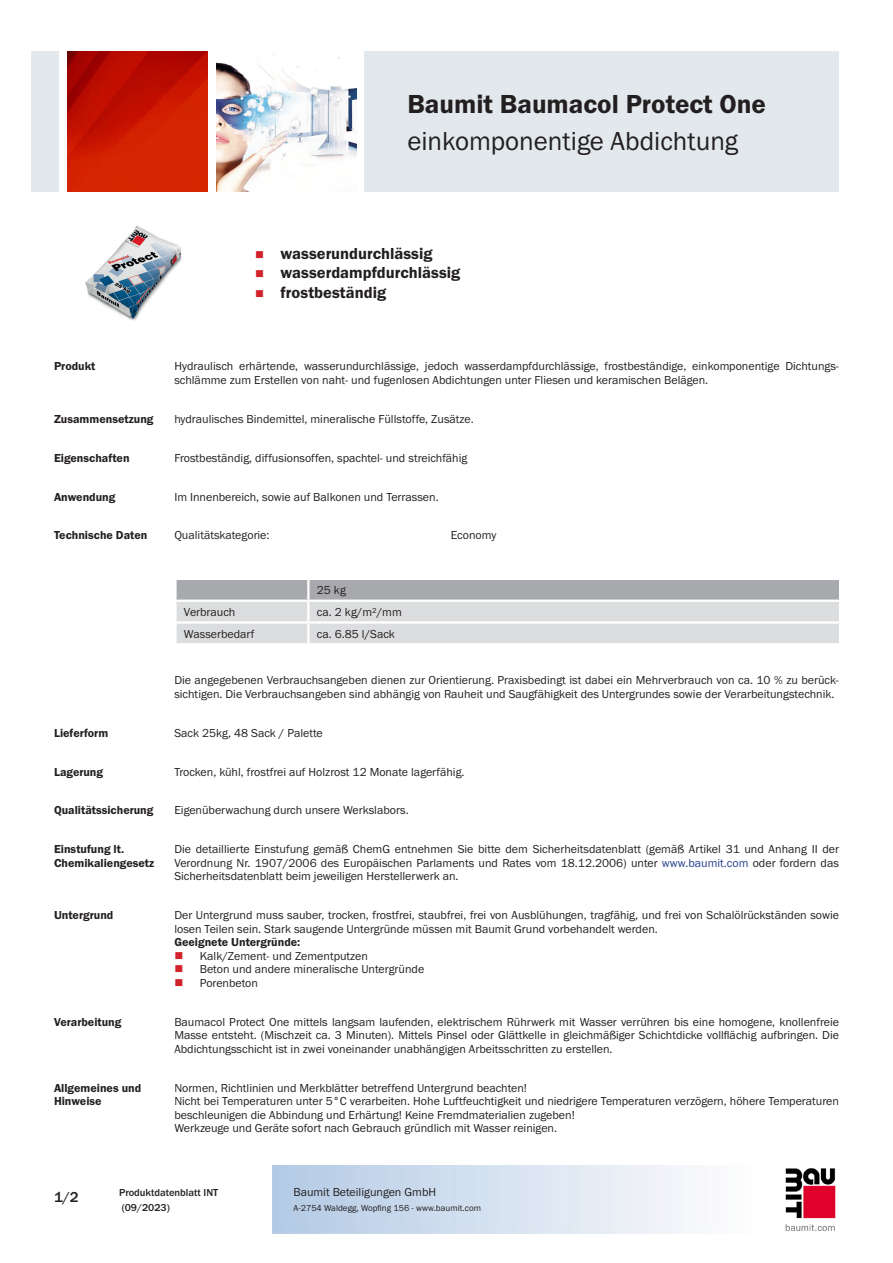
<style>
.page{position:relative;width:893px;height:1263px;background:#fff}
.page>*{position:absolute;margin:0;border:0;box-sizing:border-box;transform-origin:0 0}
.PDS_Produktname_Land{font:27px "BM Franklin Gothic URW Boo";color:#231f20}
.PDS_Produktname{font:27px "BM Franklin Gothic URW Dem";color:#231f20}
.t1{font:16.5px "BM Franklin Gothic URW Dem";color:#231f20}
.t2{font:500 15px "BM Franklin Gothic URW";color:#231f20}
.PDS_Standard{font:12px/13.5px "BM Franklin Gothic URW Boo";color:#231f20}
.PDS_Header{font:12px/13.5px "BM Franklin Gothic URW Dem";color:#231f20}
.PDS_Standard_linksbü{font:12px "BM Franklin Gothic URW Boo";color:#231f20}
.PDS_Standard-2{font:12px "BM Franklin Gothic URW Dem";color:#231f20}
.t3{font:500 10.5px/15px "BM Franklin Gothic URW";color:#231f20}
.t4{font:9px "BM Franklin Gothic URW Boo";color:#231f20}
.s1{color:#253f8e}
</style>
<div class="page">
<img style="left:785px;top:1168px;width:51px;height:63px">
<div style="left:32px;top:51px;width:27px;height:140px;background:#e2e8eb"></div>
<img style="left:68px;top:52px;width:140px;height:139px">
<img style="left:216px;top:57px;width:141px;height:134px">
<div style="left:365px;top:51px;width:474px;height:140px;background:#e2e8eb"></div>
<img style="left:85px;top:225px;width:97px;height:96px">
<svg style="left:175px;top:579px;width:665px;height:64px;background:#cfd0d2"></svg>
<p class="PDS_Produktname" style="left:407px;top:87px;width:360px">Baumit Baumacol Protect One</p>
<p class="PDS_Produktname_Land" style="left:407px;top:124px;width:332px">einkomponentige Abdichtung</p>
<p class="t1" style="left:281px;top:243px;width:153px">wasserundurchlässig</p>
<p class="t1" style="left:281px;top:263px;width:181px">wasserdampfdurchlässig</p>
<p class="t1" style="left:281px;top:282px;width:107px">frostbeständig</p>
<p class="PDS_Header" style="left:54px;top:360px;width:43px">Produkt</p>
<p class="PDS_Standard" style="left:174px;top:360px;width:666px">Hydraulisch erhärtende, wasserundurchlässige, jedoch wasserdampfdurchlässige, frostbeständige, einkomponentige Dichtungs&shy;schlämme zum Erstellen von naht- und fugenlosen Abdichtungen unter Fliesen und keramischen Belägen.</p>
<p class="PDS_Header" style="left:54px;top:412px;width:101px">Zusammensetzung</p>
<p class="PDS_Standard" style="left:174px;top:412px;width:301px">hydraulisches Bindemittel, mineralische Füllstoffe, Zusätze.</p>
<p class="PDS_Header" style="left:54px;top:451px;width:77px">Eigenschaften</p>
<p class="PDS_Standard" style="left:174px;top:451px;width:295px">Frostbeständig, diffusionsoffen, spachtel- und streichfähig</p>
<p class="PDS_Header" style="left:54px;top:490px;width:63px">Anwendung</p>
<p class="PDS_Standard" style="left:174px;top:490px;width:266px">Im Innenbereich, sowie auf Balkonen und Terrassen.</p>
<p class="PDS_Header" style="left:54px;top:529px;width:95px">Technische Daten</p>
<p class="PDS_Standard_linksbü" style="left:174px;top:528px;width:97px">Qualitätskategorie:</p>
<p class="PDS_Standard_linksbü" style="left:451px;top:528px;width:47px">Economy</p>
<p class="PDS_Standard_linksbü" style="left:317px;top:583px;width:31px">25 kg</p>
<p class="PDS_Standard_linksbü" style="left:184px;top:605px;width:53px">Verbrauch</p>
<p class="PDS_Standard_linksbü" style="left:317px;top:605px;width:86px">ca. 2 kg/m²/mm</p>
<p class="PDS_Standard_linksbü" style="left:184px;top:626px;width:72px">Wasserbedarf</p>
<p class="PDS_Standard_linksbü" style="left:317px;top:626px;width:79px">ca. 6.85 l/Sack</p>
<p class="PDS_Standard" style="left:174px;top:674px;width:666px">Die angegebenen Verbrauchsangeben dienen zur Orientierung. Praxisbedingt ist dabei ein Mehrverbrauch von ca. 10 % zu berück&shy;sichtigen. Die Verbrauchsangeben sind abhängig von Rauheit und Saugfähigkeit des Untergrundes sowie der Verarbeitungstechnik.</p>
<p class="PDS_Header" style="left:54px;top:726px;width:56px">Lieferform</p>
<p class="PDS_Standard" style="left:174px;top:726px;width:150px">Sack 25kg, 48 Sack / Palette</p>
<p class="PDS_Header" style="left:54px;top:765px;width:51px">Lagerung</p>
<p class="PDS_Standard" style="left:174px;top:765px;width:292px">Trocken, kühl, frostfrei auf Holzrost 12 Monate lagerfähig.</p>
<p class="PDS_Header" style="left:54px;top:804px;width:101px">Qualitätssicherung</p>
<p class="PDS_Standard" style="left:174px;top:804px;width:236px">Eigenüberwachung durch unsere Werkslabors.</p>
<p class="PDS_Header" style="left:54px;top:843px;width:102px">Einstufung lt.<br>Chemikaliengesetz</p>
<p class="PDS_Standard" style="left:174px;top:843px;width:666px;text-align:justify">Die detaillierte Einstufung gemäß ChemG entnehmen Sie bitte dem Sicherheitsdatenblatt (gemäß Artikel 31 und Anhang II der Verordnung Nr. 1907/2006 des Europäischen Parlaments und Rates vom 18.12.2006) unter <span class="s1">www.baumit.com</span> oder fordern das Sicherheitsdatenblatt beim jeweiligen Herstellerwerk an.</p>
<p class="PDS_Header" style="left:54px;top:909px;width:61px">Untergrund</p>
<p class="PDS_Standard" style="left:174px;top:909px;width:666px">Der Untergrund muss sauber, trocken, frostfrei, staubfrei, frei von Ausblühungen, tragfähig, und frei von Schalölrückständen sowie losen Teilen sein. Stark saugende Untergründe müssen mit Baumit Grund vorbehandelt werden.</p>
<p class="PDS_Standard-2" style="left:174px;top:935px;width:127px">Geeignete Untergründe:</p>
<p class="PDS_Standard" style="left:200px;top:949px;width:169px">Kalk/Zement- und Zementputzen</p>
<p class="PDS_Standard" style="left:200px;top:963px;width:226px">Beton und andere mineralische Untergründe</p>
<p class="PDS_Standard" style="left:200px;top:976px;width:60px">Porenbeton</p>
<p class="PDS_Header" style="left:54px;top:1015px;width:69px">Verarbeitung</p>
<p class="PDS_Standard" style="left:174px;top:1015px;width:666px;text-align:justify">Baumacol Protect One mittels langsam laufenden, elektrischem Rührwerk mit Wasser verrühren bis eine homogene, knollenfreie Masse entsteht. (Mischzeit ca. 3 Minuten). Mittels Pinsel oder Glättkelle in gleichmäßiger Schichtdicke vollflächig aufbringen. Die Abdichtungsschicht ist in zwei voneinander unabhängigen Arbeitsschritten zu erstellen.</p>
<p class="PDS_Header" style="left:54px;top:1081px;width:89px">Allgemeines und<br>Hinweise</p>
<p class="PDS_Standard" style="left:174px;top:1081px;width:354px">Normen, Richtlinien und Merkblätter betreffend Untergrund beachten!</p>
<p class="PDS_Standard" style="left:174px;top:1094px;width:666px">Nicht bei Temperaturen unter 5°C verarbeiten. Hohe Luftfeuchtigkeit und niedrigere Temperaturen verzögern, höhere Temperaturen beschleunigen die Abbindung und Erhärtung! Keine Fremdmaterialien zugeben!</p>
<p class="PDS_Standard" style="left:174px;top:1121px;width:384px">Werkzeuge und Geräte sofort nach Gebrauch gründlich mit Wasser reinigen.</p>
<p class="t2" style="left:54px;top:1188px;width:26px">1/2</p>
<p class="t3" style="left:119px;top:1185px;width:101px">Produktdatenblatt INT (09/2023)</p>
<p class="PDS_Standard" style="left:293px;top:1185px;width:144px">Baumit Beteiligungen GmbH</p>
<p class="t4" style="left:293px;top:1202px;width:189px">A-2754 Waldegg, Wopfing 156 - www.baumit.com</p>
</div>
